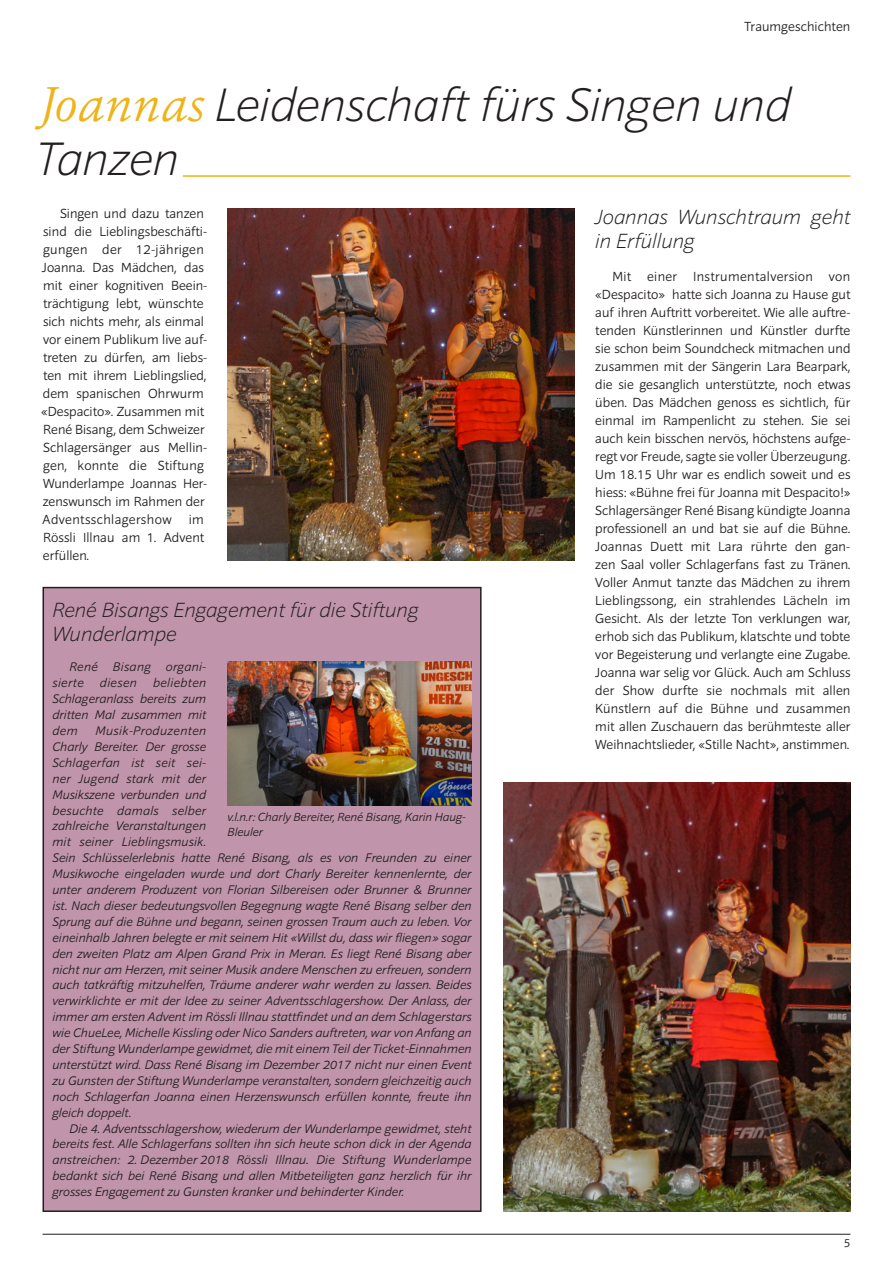
<style>
.page{position:relative;width:893px;height:1263px;background:#fff}
.page>*{position:absolute;margin:0;border:0;box-sizing:border-box;transform-origin:0 0}
.t1{font:italic 200 48px/54px "Sonus";color:#231f20}
.t2{font:italic 200 21px/24px "Sonus";color:#231f20}
.t3{font:300 13.5px/18px "Sonus";color:#231f20;text-align:justify}
.t4{font:italic 300 12.75px/15.9px "Sonus";color:#231f20;text-align:justify}
.t5{font:italic 300 12.75px/15.9px "Sonus";letter-spacing:.025em;color:#231f20}
.t6{font:italic 300 12px/15px "Sonus";color:#231f20}
.t7{font:300 12px "Sonus";color:#231f20}
.s1{font-family:"Erato";font-weight:300;color:#f0b316}
</style>
<div class="page">
<hr style="left:183px;top:175px;width:667px;height:2px;background:#f0b316">
<hr style="left:43px;top:1234px;width:807px;height:1px;background:#231f20">
<img style="left:228px;top:208px;width:346px;height:352px">
<div style="left:43px;top:588px;width:438px;height:623px;background:#c094aa"></div>
<div style="left:43px;top:587px;width:439px;height:625px;border:2px solid #231f20"></div>
<img style="left:504px;top:782px;width:346px;height:430px">
<img style="left:227px;top:661px;width:244px;height:145px">
<p class="t3" style="left:744px;top:17px;width:108px">Traumgeschichten</p>
<h1 class="t1" style="left:35px;top:77px;width:758px"><span class="s1">Joannas</span> Leidenschaft fürs Singen und<br>Tanzen</h1>
<p class="t3" style="left:41px;top:204px;width:168px;text-align:left;text-indent:19px">Singen und dazu tanzen sind die Lieblingsbeschäfti&shy;gungen der 12-jährigen<br>Joanna. Das Mädchen, das mit einer kognitiven Beein&shy;trächtigung lebt, wünschte sich nichts mehr, als einmal vor einem Publikum live auf&shy;treten zu dürfen, am liebs&shy;ten mit ihrem Lieblingslied, dem spanischen Ohrwurm «Despacito». Zusammen mit<br>René Bisang, dem Schweizer<br>Schlagersänger aus Mellin&shy;gen, konnte die Stiftung<br>Wunderlampe Joannas Her&shy;zenswunsch im Rahmen der<br>Adventsschlagershow</p>
<p class="t3" style="left:43px;top:510px;width:163px;text-indent:146px">im Rössli Illnau am 1. Advent erfüllen.</p>
<h2 class="t2" style="left:53px;top:597px;width:367px">René Bisangs Engagement für die Stiftung<br>Wunderlampe</h2>
<p class="t5" style="left:53px;top:659px;width:155px;text-indent:17px">René Bisang organi&shy;sierte</p>
<p class="t4" style="left:53px;top:675px;width:155px;text-indent:101px">beliebten Schlageranlass bereits zum dritten Mal zusammen mit dem</p>
<p class="t4" style="left:100px;top:675px;width:38px">diesen</p>
<p class="t4" style="left:53px;top:722px;width:421px;text-align:left;text-indent:43px">Musik-Produzenten<br>Charly Bereiter. Der grosse<br>Schlagerfan ist seit sei-<br>ner Jugend stark mit der<br>Musikszene verbunden und<br>besuchte damals selber<br>zahlreiche Veranstaltungen<br>mit seiner Lieblingsmusik.<br>Sein Schlüsselerlebnis hatte René Bisang, als es von Freunden zu einer Musikwoche eingeladen wurde und dort Charly Bereiter kennenlernte, der unter anderem Produzent von Florian Silbereisen oder Brunner &amp; Brunner ist. Nach dieser bedeutungsvollen Begegnung wagte René Bisang selber den Sprung auf die Bühne und begann, seinen grossen Traum auch zu leben. Vor eineinhalb Jahren belegte er mit seinem Hit «Willst du, dass wir fliegen» sogar den zweiten Platz am Alpen Grand Prix in Meran. Es liegt René Bisang aber nicht nur am Herzen, mit seiner Musik andere Menschen zu erfreuen, sondern auch tatkräftig mitzuhelfen, Träume anderer wahr werden zu lassen. Beides verwirklichte er mit der Idee zu seiner Adventsschlagershow. Der Anlass, der immer am ersten Advent im Rössli Illnau stattfindet und an dem Schlagerstars wie ChueLee, Michelle Kissling oder Nico Sanders auftreten, war von Anfang an der Stiftung Wunderlampe gewidmet, die mit einem Teil der Ticket-Einnahmen unterstützt wird. Dass René Bisang im Dezember 2017 nicht nur einen Event zu Gunsten der Stiftung Wunderlampe veranstalten, sondern gleichzeitig auch noch Schlagerfan Joanna einen Herzenswunsch erfüllen konnte, freute ihn gleich doppelt.</p>
<p class="t4" style="left:53px;top:1120px;width:421px;text-indent:17px">Die 4. Adventsschlagershow, wiederum der Wunderlampe gewidmet, steht bereits fest. Alle Schlagerfans sollten ihn sich heute schon dick in der Agenda anstreichen: 2. Dezember 2018 Rössli Illnau. Die Stiftung Wunderlampe bedankt sich bei René Bisang und allen Mitbeteiligten ganz herzlich für ihr grosses Engagement zu Gunsten kranker und behinderter Kinder.</p>
<p class="t6" style="left:227px;top:809px;width:240px">v.l.n.r: Charly Bereiter, René Bisang, Karin Haug-<br>Bleuler</p>
<h2 class="t2" style="left:595px;top:204px;width:257px">Joannas Wunschtraum geht in Erfüllung</h2>
<p class="t3" style="left:595px;top:267px;width:257px;text-indent:17px">Mit einer Instrumentalversion von «Despacito» hatte sich Joanna zu Hause gut auf ihren Auftritt vorbereitet. Wie alle auftre&shy;tenden Künstlerinnen und Künstler durfte sie schon beim Soundcheck mitmachen und zusammen mit der Sängerin Lara Bearpark, die sie gesanglich unterstützte, noch etwas üben. Das Mädchen genoss es sichtlich, für einmal im Rampenlicht zu stehen. Sie sei auch kein bisschen nervös, höchstens aufge&shy;regt vor Freude, sagte sie voller Überzeugung.<br>Um 18.15 Uhr war es endlich soweit und es hiess: «Bühne frei für Joanna mit Despacito!» Schlagersänger René Bisang kündigte Joanna professionell an und bat sie auf die Bühne.<br>Joannas Duett mit Lara rührte den gan&shy;zen Saal voller Schlagerfans fast zu Tränen.<br>Voller Anmut tanzte das Mädchen zu ihrem Lieblingssong, ein strahlendes Lächeln im Gesicht. Als der letzte Ton verklungen war, erhob sich das Publikum, klatschte und tobte vor Begeisterung und verlangte eine Zugabe.<br>Joanna war selig vor Glück. Auch am Schluss der Show durfte sie nochmals mit allen Künstlern auf die Bühne und zusammen mit allen Zuschauern das berühmteste aller Weihnachtslieder, «Stille Nacht», anstimmen.</p>
<p class="t7" style="left:844px;top:1235px;width:8px">5</p>
</div>
